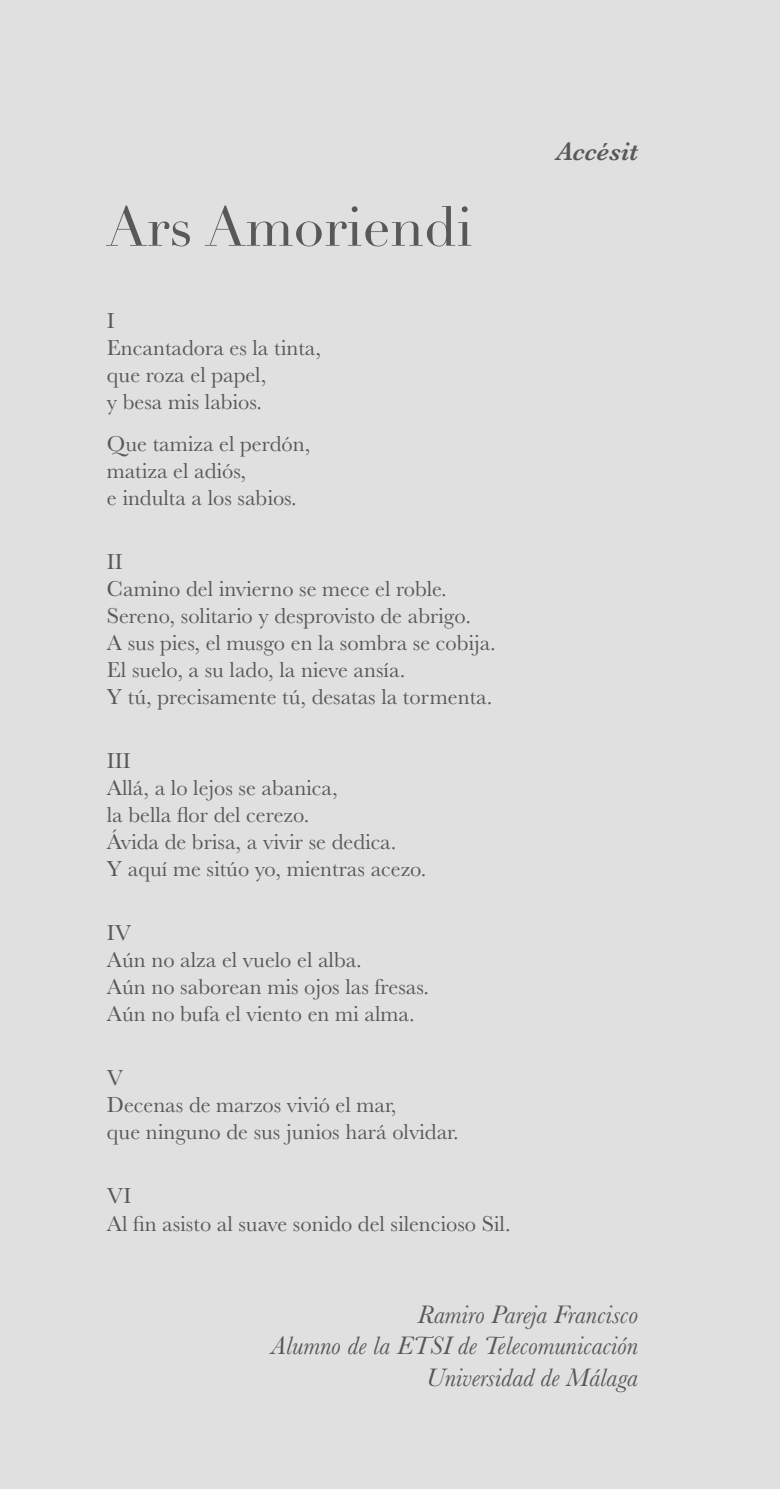
<style>
.page{position:relative;width:780px;height:1489px;background:#fff}
.page>*{position:absolute;margin:0;border:0;box-sizing:border-box;transform-origin:0 0}
.t1{font:55px "Didot";color:#57585a}
.t2{font:italic 26.25px/31.5px "Baskerville MT Std";color:#57585a;text-align:right}
.t3{font:italic 600 26.25px "Baskerville MT Std";color:#57585a}
.t4{font:22.5px/27px "Baskerville MT Std";color:#57585a}
</style>
<div class="page">
<div style="left:0;top:0;width:780px;height:1488px;background:#e0e0e0"></div>
<hr style="left:0;top:0;width:1px;height:1488px;background:#231f20">
<h1 class="t1" style="left:106px;top:194px;width:368px">Ars Amoriendi</h1>
<p class="t4" style="left:107px;top:307px;width:216px">I<br>Encantadora es la tinta, que roza el papel,<br>y besa mis labios.</p>
<p class="t4" style="left:107px;top:430px;width:205px">Que tamiza el perdón, matiza el adiós,<br>e indulta a los sabios.</p>
<p class="t4" style="left:107px;top:548px;width:390px">II<br>Camino del invierno se mece el roble.<br>Sereno, solitario y desprovisto de abrigo.<br>A sus pies, el musgo en la sombra se cobija.<br>El suelo, a su lado, la nieve ansía.<br>Y tú, precisamente tú, desatas la tormenta.</p>
<p class="t4" style="left:107px;top:747px;width:321px">III<br>Allá, a lo lejos se abanica,<br>la bella flor del cerezo.<br>Ávida de brisa, a vivir se dedica.<br>Y aquí me sitúo yo, mientras acezo.</p>
<p class="t4" style="left:107px;top:919px;width:324px">IV<br>Aún no alza el vuelo el alba.<br>Aún no saborean mis ojos las fresas.<br>Aún no bufa el viento en mi alma.</p>
<p class="t4" style="left:107px;top:1064px;width:353px">V<br>Decenas de marzos vivió el mar,<br>que ninguno de sus junios hará olvidar.</p>
<p class="t4" style="left:107px;top:1182px;width:405px">VI<br>Al fin asisto al suave sonido del silencioso Sil.</p>
<p class="t3" style="left:556px;top:136px;width:83px">Accésit</p>
<p class="t2" style="left:270px;top:1298px;width:368px">Ramiro Pareja Francisco<br>Alumno de la ETSI de Telecomunicación<br>Universidad de Málaga</p>
</div>
